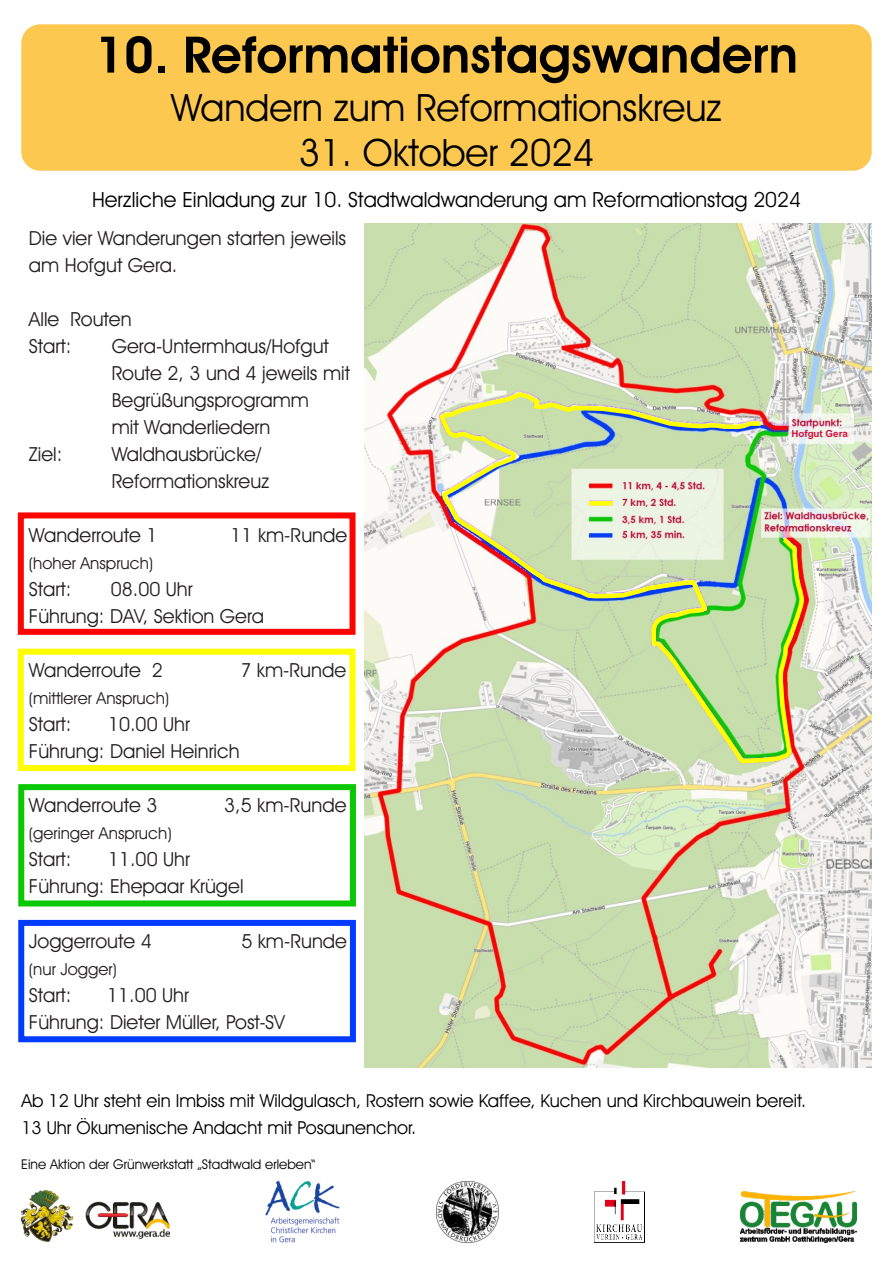
<style>
.page{position:relative;width:893px;height:1263px;background:#fff}
.page>*{position:absolute;margin:0;border:0;box-sizing:border-box;transform-origin:0 0}
.t1{font:600 50.55px "Avant Garde IT Cby BT";color:#000}
.t2{font:37.8px "Avant Garde IT Cby BT";color:#000}
.t3{font:21px "Avant Garde IT Cby BT";color:#000}
.t4{font:19.5px/27px "Avant Garde IT Cby BT";color:#231f20}
.t5{font:18px/27.2px "Avant Garde IT Cby BT";color:#000}
.t6{font:16.5px "Avant Garde IT Cby BT";color:#231f20}
.t7{font:13.5px "Avant Garde IT Cby BT";color:#000}
.t8{font:700 9.75px "Arial";color:#d10f3d}
</style>
<div class="page">
<img style="left:741px;top:1192px;width:116px;height:50px">
<img style="left:437px;top:1182px;width:61px;height:61px">
<img style="left:21px;top:1190px;width:148px;height:52px">
<img style="left:594px;top:1181px;width:51px;height:61px">
<img style="left:265px;top:1180px;width:75px;height:62px">
<div style="left:21px;top:24px;width:851px;height:147px;background:#fcc84f;border-radius:19px"></div>
<img style="left:365px;top:223px;width:507px;height:844px">
<div style="left:18px;top:512px;width:337px;height:123px;border:6px solid #fc0500"></div>
<div style="left:18px;top:649px;width:337px;height:122px;border:6px solid #ff0"></div>
<div style="left:18px;top:784px;width:338px;height:122px;border:6px solid #0ac903"></div>
<div style="left:18px;top:920px;width:338px;height:122px;border:6px solid #003bff"></div>
<svg style="left:436px;top:390px;width:370px;height:375px;background:#ccd8b0"></svg>
<div style="left:589px;top:501px;width:23px;height:5px;background:#ff0"></div>
<h1 class="t1" style="left:95px;top:34px;width:704px">10. Reformationstagswandern</h1>
<h2 class="t2" style="left:171px;top:92px;width:552px">Wandern zum Reformationskreuz</h2>
<h2 class="t2" style="left:299px;top:138px;width:297px">31. Oktober 2024</h2>
<p class="t3" style="left:92px;top:191px;width:710px">Herzliche Einladung zur 10. Stadtwaldwanderung am Reformationstag 2024</p>
<p class="t4" style="left:29px;top:227px;width:319px">Die vier Wanderungen starten jeweils am Hofgut Gera.</p>
<p class="t4" style="left:29px;top:308px;width:104px">Alle Routen<br>Start:</p>
<p class="t4" style="left:112px;top:335px;width:240px">Gera-Untermhaus/Hofgut<br>Route 2, 3 und 4 jeweils mit<br>Begrüßungsprogramm<br>mit Wanderliedern</p>
<p class="t4" style="left:29px;top:443px;width:35px">Ziel:</p>
<p class="t4" style="left:112px;top:443px;width:159px">Waldhausbrücke/<br>Reformationskreuz</p>
<p class="t4" style="left:29px;top:524px;width:130px">Wanderroute 1</p>
<p class="t4" style="left:231px;top:524px;width:118px">11 km-Runde</p>
<p class="t6" style="left:29px;top:557px;width:126px">(hoher Anspruch)</p>
<p class="t4" style="left:29px;top:578px;width:44px">Start:</p>
<p class="t4" style="left:29px;top:578px;width:237px;text-align:center">08.00 Uhr<br>Führung: DAV, Sektion Gera</p>
<p class="t4" style="left:29px;top:659px;width:136px">Wanderroute 2</p>
<p class="t4" style="left:240px;top:659px;width:107px">7 km-Runde</p>
<p class="t6" style="left:29px;top:692px;width:142px">(mittlerer Anspruch)</p>
<p class="t4" style="left:29px;top:713px;width:44px">Start:</p>
<p class="t4" style="left:29px;top:713px;width:212px;text-indent:79px">10.00 Uhr<br>Führung: Daniel Heinrich</p>
<p class="t4" style="left:29px;top:794px;width:130px">Wanderroute 3</p>
<p class="t4" style="left:224px;top:794px;width:124px">3,5 km-Runde</p>
<p class="t6" style="left:29px;top:827px;width:144px">(geringer Anspruch)</p>
<p class="t4" style="left:29px;top:848px;width:44px">Start:</p>
<p class="t4" style="left:29px;top:848px;width:216px;text-indent:79px">11.00 Uhr<br>Führung: Ehepaar Krügel</p>
<p class="t4" style="left:29px;top:929px;width:124px">Joggerroute 4</p>
<p class="t4" style="left:241px;top:929px;width:107px">5 km-Runde</p>
<p class="t6" style="left:29px;top:962px;width:90px">(nur Jogger)</p>
<p class="t4" style="left:29px;top:983px;width:44px">Start:</p>
<p class="t4" style="left:29px;top:983px;width:258px;text-indent:78px">11.00 Uhr<br>Führung: Dieter Müller, Post-SV</p>
<p class="t8" style="left:791px;top:429px;width:58px">Hofgut Gera</p>
<p class="t5" style="left:21px;top:1088px;width:786px">Ab 12 Uhr steht ein Imbiss mit Wildgulasch, Rostern sowie Kaffee, Kuchen und Kirchbauwein bereit.<br>13 Uhr Ökumenische Andacht mit Posaunenchor.</p>
<p class="t7" style="left:21px;top:1158px;width:296px">Eine Aktion der Grünwerkstatt „Stadtwald erleben“</p>
</div>
